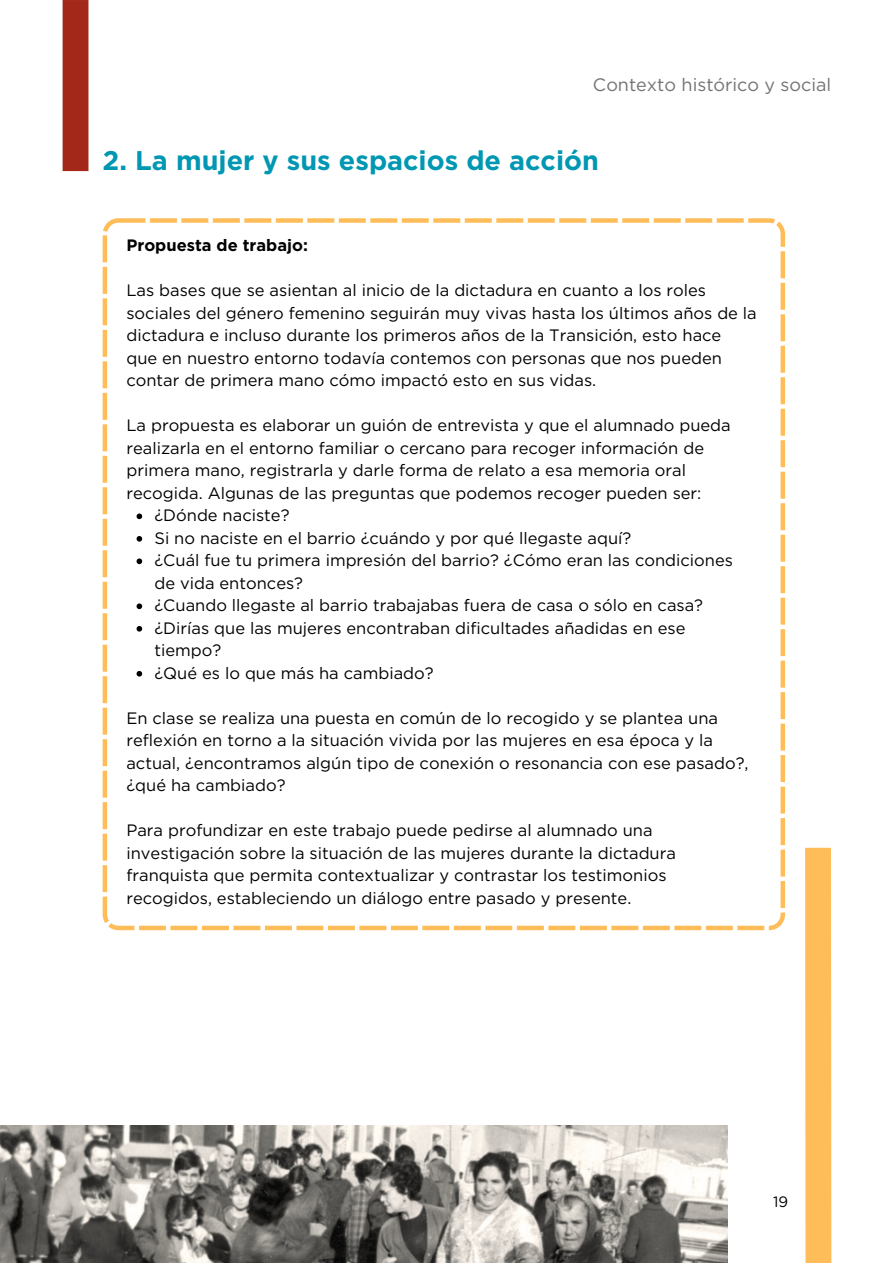
<style>
.page{position:relative;width:893px;height:1264px;background:#fff}
.page>*{position:absolute;margin:0;border:0;box-sizing:border-box;transform-origin:0 0}
.t1{font:700 27px "Gotham";color:#0097b2}
.t2{font:18px "Gotham";color:#737373}
.t3{font:16.5px/22.5px "Gotham";color:#000}
.t4{font:700 16.5px "Gotham";color:#000}
.t5{font:15px "Gotham";color:#000}
</style>
<div class="page">
<svg style="left:103px;top:218px;width:682px;height:712px"></svg>
<div style="left:63px;top:0;width:25px;height:171px;background:#a32819"></div>
<div style="left:805px;top:847px;width:26px;height:415px;background:#ffbd59"></div>
<svg style="left:136px;top:513px;width:6px;height:6px"></svg>
<svg style="left:136px;top:536px;width:6px;height:5px"></svg>
<svg style="left:136px;top:558px;width:6px;height:6px"></svg>
<svg style="left:136px;top:603px;width:6px;height:6px"></svg>
<svg style="left:136px;top:626px;width:6px;height:5px"></svg>
<svg style="left:136px;top:671px;width:6px;height:5px"></svg>
<img style="left:0;top:1125px;width:727px;height:137px">
<p class="t2" style="left:593px;top:74px;width:240px">Contexto histórico y social</p>
<p class="t1" style="left:103px;top:144px;width:497px">2. La mujer y sus espacios de acción</p>
<p class="t4" style="left:126px;top:236px;width:183px">Propuesta de trabajo:</p>
<p class="t3" style="left:126px;top:279px;width:632px">Las bases que se asientan al inicio de la dictadura en cuanto a los roles sociales del género femenino seguirán muy vivas hasta los últimos años de la dictadura e incluso durante los primeros años de la Transición, esto hace<br>que en nuestro entorno todavía contemos con personas que nos pueden contar de primera mano cómo impactó esto en sus vidas.</p>
<p class="t3" style="left:126px;top:414px;width:605px">La propuesta es elaborar un guión de entrevista y que el alumnado pueda realizarla en el entorno familiar o cercano para recoger información de primera mano, registrarla y darle forma de relato a esa memoria oral recogida. Algunas de las preguntas que podemos recoger pueden ser:</p>
<p class="t3" style="left:154px;top:504px;width:137px">¿Dónde naciste?</p>
<p class="t3" style="left:154px;top:526px;width:478px">Si no naciste en el barrio ¿cuándo y por qué llegaste aquí?</p>
<p class="t3" style="left:154px;top:549px;width:580px">¿Cuál fue tu primera impresión del barrio? ¿Cómo eran las condiciones de vida entonces?</p>
<p class="t3" style="left:154px;top:594px;width:550px">¿Cuando llegaste al barrio trabajabas fuera de casa o sólo en casa?</p>
<p class="t3" style="left:154px;top:616px;width:532px">¿Dirías que las mujeres encontraban dificultades añadidas en ese tiempo?</p>
<p class="t3" style="left:154px;top:661px;width:281px">¿Qué es lo que más ha cambiado?</p>
<p class="t3" style="left:126px;top:706px;width:623px">En clase se realiza una puesta en común de lo recogido y se plantea una reflexión en torno a la situación vivida por las mujeres en esa época y la actual, ¿encontramos algún tipo de conexión o resonancia con ese pasado?, ¿qué ha cambiado?</p>
<p class="t3" style="left:126px;top:819px;width:551px">Para profundizar en este trabajo puede pedirse al alumnado una investigación sobre la situación de las mujeres durante la dictadura franquista que permita contextualizar y contrastar los testimonios recogidos, estableciendo un diálogo entre pasado y presente.</p>
<p class="t5" style="left:773px;top:1192px;width:17px">19</p>
</div>
